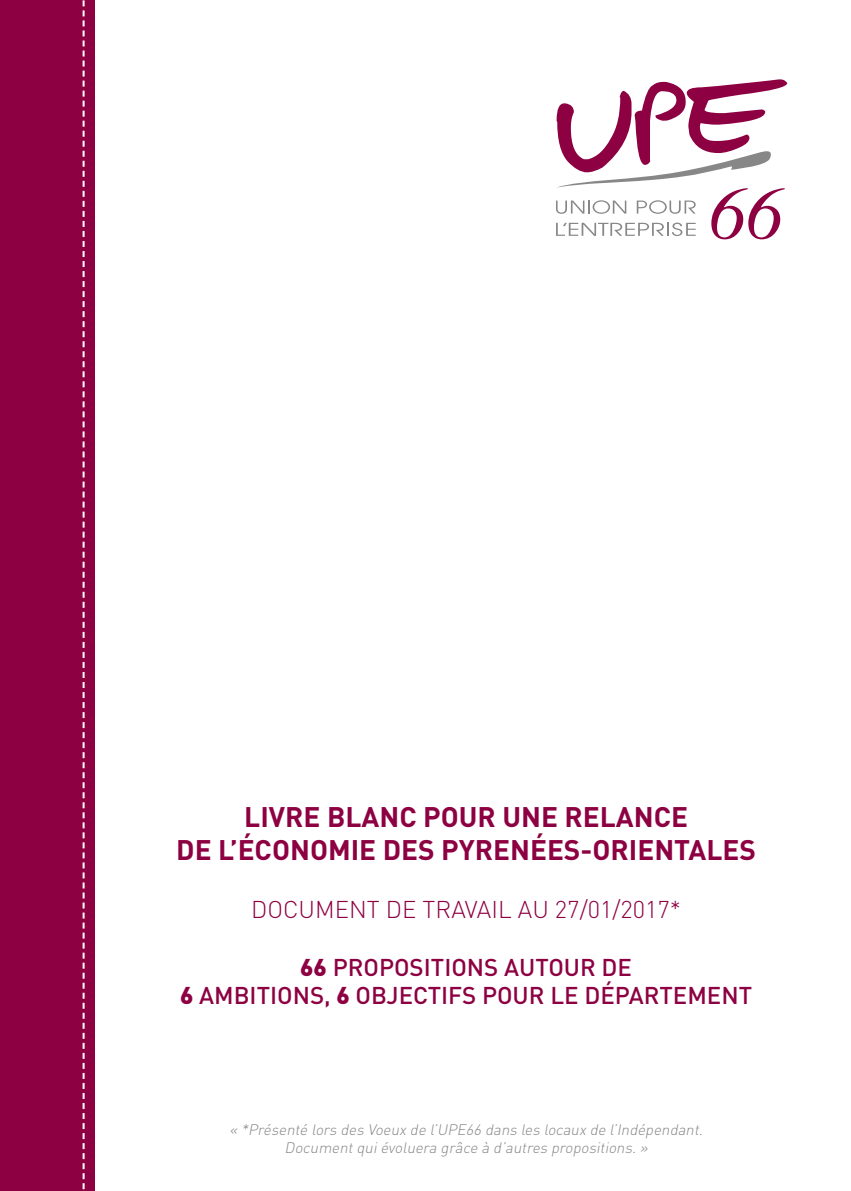
<style>
.page{position:relative;width:851px;height:1191px;background:#fff}
.page>*{position:absolute;margin:0;border:0;box-sizing:border-box;transform-origin:0 0}
.t1{font:700 28px/33.6px "DIN";color:#8d0042;text-align:center}
.t2{font:500 24px/28.8px "DIN";color:#8d0042;text-align:center}
.t3{font:300 24px "DIN";color:#8d0042}
.t4{font:italic 300 15px/18px "DIN";color:#878787;text-align:center}
.s1{font-weight:900}
</style>
<div class="page">
<div style="left:0;top:0;width:94px;height:1191px;background:#8d0042"></div>
<svg style="left:556px;top:79px;width:231px;height:160px"></svg>
<svg style="left:83px;top:0;width:2px;height:1190px"></svg>
<h1 class="t1" style="left:176px;top:798px;width:581px">LIVRE BLANC POUR UNE RELANCE<br>DE L’ÉCONOMIE DES PYRENÉES-ORIENTALES</h1>
<h2 class="t3" style="left:251px;top:894px;width:431px">DOCUMENT DE TRAVAIL AU 27/01/2017*</h2>
<h2 class="t2" style="left:180px;top:951px;width:573px"><span class="s1">66</span> PROPOSITIONS AUTOUR DE<br><span class="s1">6</span> AMBITIONS, <span class="s1">6</span> OBJECTIFS POUR LE DÉPARTEMENT</h2>
<p class="t4" style="left:229px;top:1120px;width:478px">« *Présenté lors des Voeux de l’UPE66 dans les locaux de l’Indépendant.<br>Documentquiévoluera grâce à d’autres propositions.»</p>
</div>
